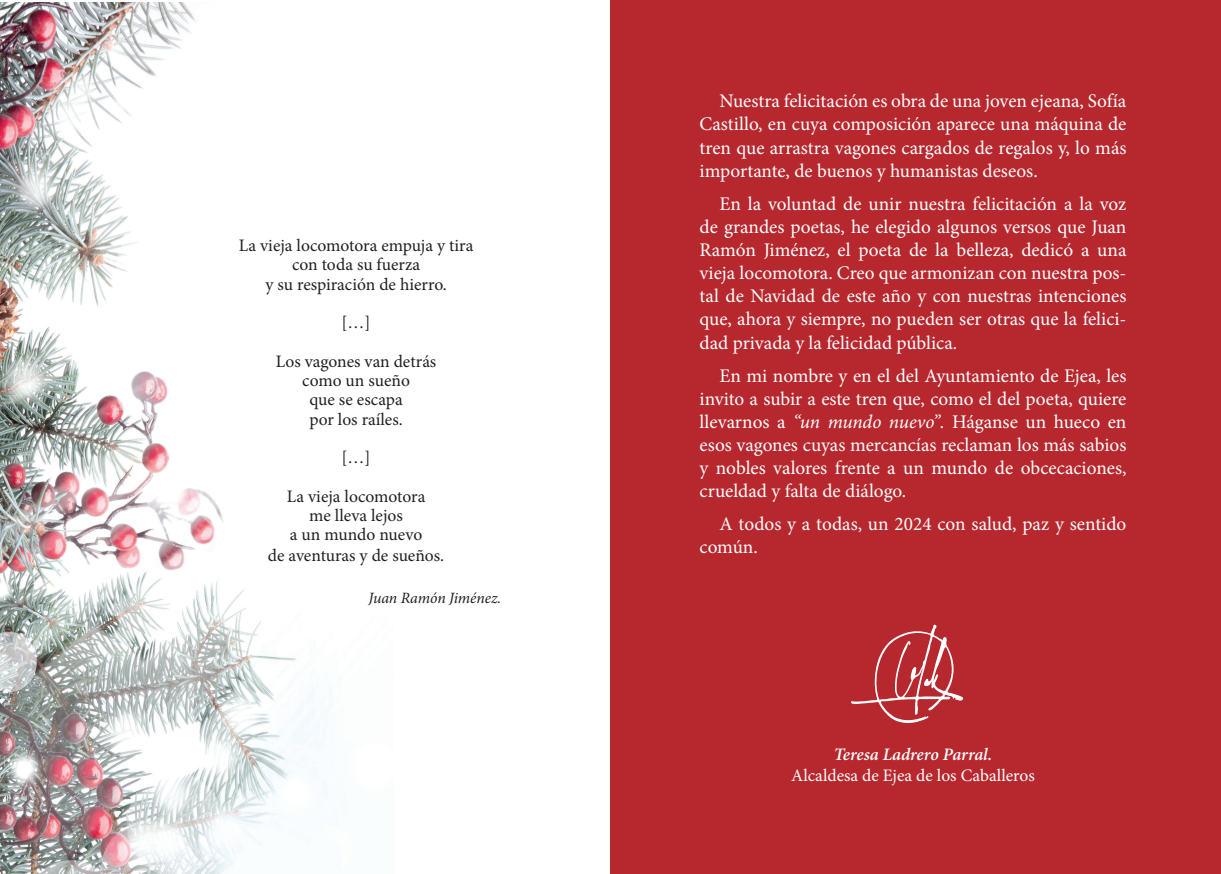
<style>
.page{position:relative;width:1221px;height:874px;background:#fff}
.page>*{position:absolute;margin:0;border:0;box-sizing:border-box;transform-origin:0 0}
.t1{font:19.25px/23.1px "Minion Pro";color:#fff;text-align:justify}
.t2{font:17.5px "Minion Pro";color:#231f20}
.t3{font:17.5px "Minion Pro";color:#fff}
.t4{font:italic 600 17.5px "Minion Pro";letter-spacing:-.01em;color:#fff}
.t5{font:italic 15.75px "Minion Pro";letter-spacing:-.005em;color:#231f20}
.s1{font-style:italic}
</style>
<div class="page">
<div style="left:610px;top:0;width:610px;height:873px;background:#b7282e"></div>
<svg style="left:851px;top:624px;width:112px;height:99px"></svg>
<img style="left:0;top:3px;width:346px;height:870px">
<p class="t2" style="left:239px;top:234px;width:236px">La vieja locomotora empuja y tira</p>
<p class="t2" style="left:292px;top:253px;width:130px">con toda su fuerza</p>
<p class="t2" style="left:265px;top:272px;width:183px">y su respiración de hierro.</p>
<p class="t2" style="left:341px;top:311px;width:31px">[…]</p>
<p class="t2" style="left:276px;top:349px;width:162px">Los vagones van detrás</p>
<p class="t2" style="left:302px;top:368px;width:109px">como un sueño</p>
<p class="t2" style="left:309px;top:388px;width:95px">que se escapa</p>
<p class="t2" style="left:309px;top:407px;width:95px">por los raíles.</p>
<p class="t2" style="left:341px;top:445px;width:31px">[…]</p>
<p class="t2" style="left:287px;top:484px;width:140px">La vieja locomotora</p>
<p class="t2" style="left:309px;top:503px;width:95px">me lleva lejos</p>
<p class="t2" style="left:290px;top:522px;width:134px">a un mundo nuevo</p>
<p class="t2" style="left:268px;top:543px;width:178px">de aventuras y de sueños.</p>
<p class="t5" style="left:368px;top:587px;width:134px">Juan Ramón Jiménez.</p>
<p class="t1" style="left:699px;top:90px;width:428px;text-indent:20px">Nuestra felicitación es obra de una joven ejeana, Sofía Castillo, en cuya composición aparece una máquina de tren que arrastra vagones cargados de regalos y, lo más importante, de buenos y humanistas deseos.</p>
<p class="t1" style="left:699px;top:192px;width:428px;text-indent:20px">En la voluntad de unir nuestra felicitación a la voz de grandes poetas, he elegido algunos versos que Juan Ramón Jiménez, el poeta de la belleza, dedicó a una vieja locomotora. Creo que armonizan con nuestra pos&shy;tal de Navidad de este año y con nuestras intenciones que, ahora y siempre, no pueden ser otras que la felici&shy;dad privada y la felicidad pública.</p>
<p class="t1" style="left:699px;top:364px;width:428px;text-indent:20px">En mi nombre y en el del Ayuntamiento de Ejea, les invito a subir a este tren que, como el del poeta, quiere llevarnos a <span class="s1">“un mundo nuevo”.</span> Háganse un hueco en esos vagones cuyas mercancías reclaman los más sabios y nobles valores frente a un mundo de obcecaciones, crueldad y falta de diálogo.</p>
<p class="t1" style="left:699px;top:512px;width:428px;text-indent:20px">A todos y a todas, un 2024 con salud, paz y sentido común.</p>
<p class="t4" style="left:833px;top:741px;width:160px">Teresa Ladrero Parral.</p>
<p class="t3" style="left:791px;top:763px;width:245px">Alcaldesa de Ejea de los Caballeros</p>
</div>
